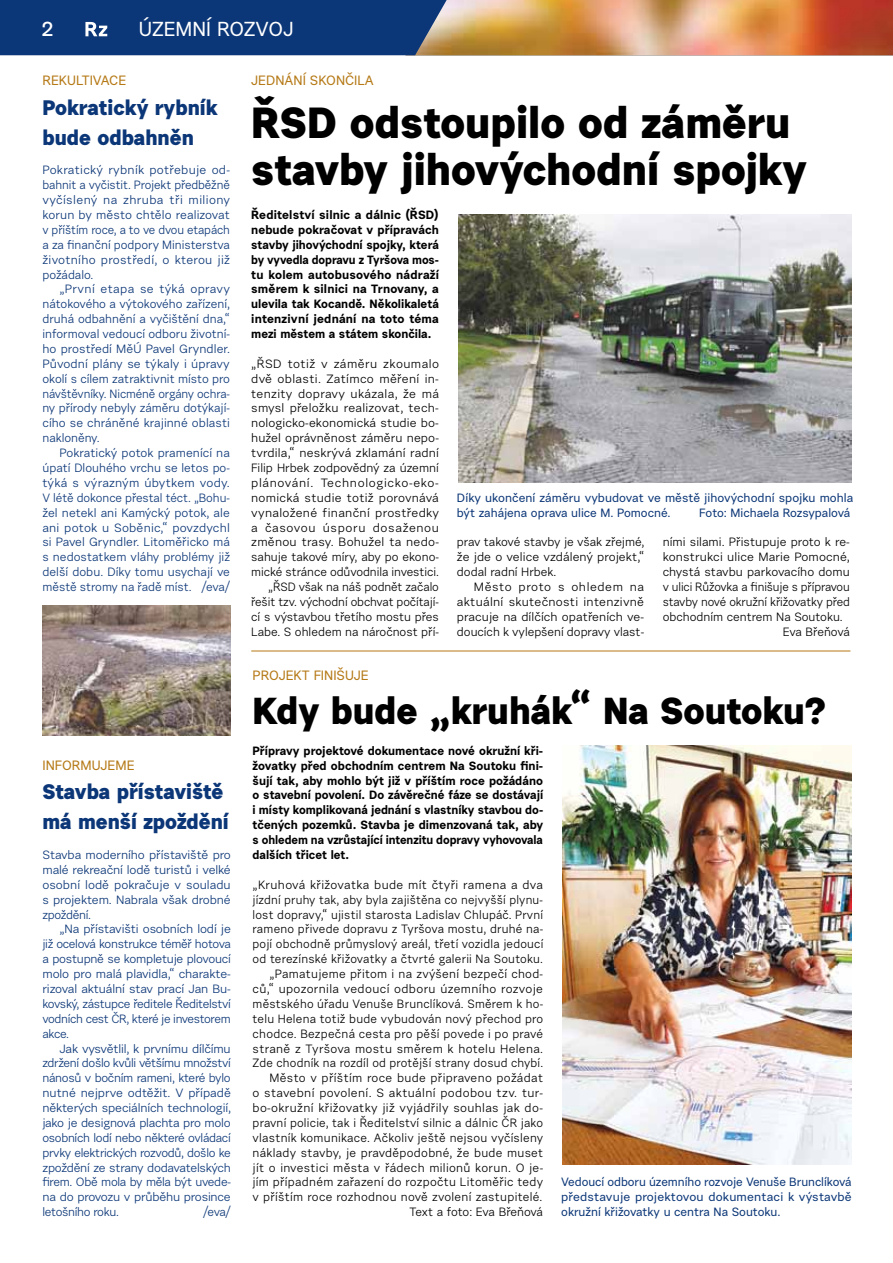
<style>
.page{position:relative;width:893px;height:1263px;background:#fff}
.page>*{position:absolute;margin:0;border:0;box-sizing:border-box;transform-origin:0 0}
.t1{font:700 43.5px/47.5px "Urban Grotesk Me Bl";color:#000}
.t2{font:700 37.5px "Urban Grotesk Me Bl";color:#000}
.t3{font:700 21px/29.7px "Urban Grotesk Me Bl";color:#0b3677}
.t4{font:20.25px "Urban Grotesk Me Bl";color:#fff}
.t5{font:700 20.25px "Urban Grotesk Li Se";color:#fff}
.t6{font:13.5px "Urban Grotesk Me Bl";color:#b57916}
.t7{font:12px/14.9px "Urban Grotesk Re Bo";letter-spacing:.02em;color:#000;text-align:right}
.t8{font:12px/14.9px "Urban Grotesk Re Bo";letter-spacing:-.01em;color:#0b3677;text-align:justify}
.t9{font:700 12px/14.9px "Urban Grotesk Re Bo";color:#000;text-align:justify}
.t10{font:12px/14.9px "Urban Grotesk Me Bl";color:#0b3677}
.t11{font:12px "Urban Grotesk Re Bo";letter-spacing:-.01em;color:#000}
.t12{font:12px "Urban Grotesk Re Bo";color:#000}
.t13{font:12px "Urban Grotesk Re Bo";letter-spacing:-.025em;color:#000}
</style>
<div class="page">
<hr style="left:251px;top:651px;width:599px;height:1px;background:#b57916">
<img style="left:458px;top:214px;width:394px;height:269px">
<img style="left:562px;top:745px;width:290px;height:419px">
<img style="left:42px;top:606px;width:189px;height:130px">
<img style="left:447px;top:0;width:446px;height:55px">
<div style="left:0;top:0;width:447px;height:55px;background:#0b3677"></div>
<h3 class="t5" style="left:41px;top:16px;width:14px">2</h3>
<h3 class="t4" style="left:139px;top:17px;width:156px">ÚZEMNÍ ROZVOJ</h3>
<p class="t6" style="left:42px;top:72px;width:85px">REKULTIVACE</p>
<h3 class="t3" style="left:42px;top:92px;width:176px">Pokratický rybník bude odbahněn</h3>
<p class="t8" style="left:42px;top:163px;width:189px">Pokratický rybník potřebuje od&shy;bahnit a vyčistit. Projekt předběžně vyčíslený na zhruba tři miliony korun by město chtělo realizovat v příštím roce, a to ve dvou etapách a za finanční podpory Ministerstva životního prostředí, o kterou již požádalo.</p>
<p class="t8" style="left:42px;top:282px;width:189px;text-indent:17px">„První etapa se týká opravy nátokového a výtokového zařízení, druhá odbahnění a vyčištění dna,“ informoval vedoucí odboru životní&shy;ho prostředí MěÚ Pavel Gryndler.<br>Původní plány se týkaly i úpravy okolí s cílem zatraktivnit místo pro návštěvníky. Nicméně orgány ochra&shy;ny přírody nebyly záměru dotýkají&shy;cího se chráněné krajinné oblasti nakloněny.</p>
<p class="t8" style="left:42px;top:445px;width:189px;text-indent:17px">Pokratický potok pramenící na úpatí Dlouhého vrchu se letos po&shy;týká s výrazným úbytkem vody.<br>V létě dokonce přestal téct. „Bohu&shy;žel netekl ani Kamýcký potok, ale ani potok u Soběnic,“ povzdychl si Pavel Gryndler. Litoměřicko má s nedostatkem vláhy problémy již delší dobu. Díky tomu usychají ve městě stromy na řadě míst. /eva/</p>
<p class="t6" style="left:42px;top:756px;width:94px">INFORMUJEME</p>
<h3 class="t3" style="left:42px;top:777px;width:188px">Stavba přístaviště má menší zpoždění</h3>
<p class="t8" style="left:42px;top:847px;width:190px">Stavba moderního přístaviště pro malé rekreační lodě turistů i velké osobní lodě pokračuje v souladu s projektem. Nabrala však drobné zpoždění.</p>
<p class="t8" style="left:42px;top:922px;width:190px;text-indent:17px">„Na přístavišti osobních lodí je již ocelová konstrukce téměř hotova a postupně se kompletuje plovoucí molo pro malá plavidla,“ charakte&shy;rizoval aktuální stav prací Jan Bu&shy;kovský, zástupce ředitele Ředitelství vodních cest ČR, které je investorem akce.</p>
<p class="t8" style="left:42px;top:1041px;width:190px;text-indent:17px">Jak vysvětlil, k prvnímu dílčímu zdržení došlo kvůli většímu množství nánosů v bočním rameni, které bylo nutné nejprve odtěžit. V případě některých speciálních technologií, jako je designová plachta pro molo osobních lodí nebo některé ovládací prvky elektrických rozvodů, došlo ke zpoždění ze strany dodavatelských firem. Obě mola by měla být uvede&shy;na do provozu v průběhu prosince letošního roku.</p>
<p class="t8" style="left:203px;top:1204px;width:29px">/eva/</p>
<p class="t6" style="left:251px;top:72px;width:124px">JEDNÁNÍ SKONČILA</p>
<h1 class="t1" style="left:251px;top:98px;width:557px">ŘSD odstoupilo od záměru stavby jihovýchodní spojky</h1>
<p class="t9" style="left:251px;top:207px;width:189px">Ředitelství silnic a dálnic (ŘSD) nebude pokračovat v přípravách stavby jihovýchodní spojky, která by vyvedla dopravu z Tyršova mos&shy;tu kolem autobusového nádraží směrem k silnici na Trnovany, a ulevila tak Kocandě. Několikaletá intenzivní jednání na toto téma mezi městem a státem skončila.</p>
<p class="t7" style="left:251px;top:356px;width:189px">„ŘSD totiž v záměru zkoumalo dvě oblasti. Zatímco měření in&shy;tenzity dopravy ukázala, že má smysl přeložku realizovat, tech&shy;nologicko-ekonomická studie bo&shy;hužel oprávněnost záměru nepo&shy;tvrdila,“ neskrývá zklamání radní<br>Filip Hrbek zodpovědný za územní plánování. Technologicko-eko&shy;nomická studie totiž porovnává vynaložené finanční prostředky a časovou úsporu dosaženou změnou trasy. Bohužel ta nedo&shy;sahuje takové míry, aby po ekono&shy;mické stránce odůvodnila investici. „ŘSD však na náš podnět začalo řešit tzv. východní obchvat počítají&shy;cí s výstavbou třetího mostu přes<br>Labe. S ohledem na náročnost pří-</p>
<p class="t10" style="left:457px;top:490px;width:398px">Díky ukončení záměru vybudovat ve městě jihovýchodní spojku mohla být zahájena oprava ulice M. Pomocné.</p>
<p class="t10" style="left:699px;top:505px;width:152px">Foto: Michaela Rozsypalová</p>
<p class="t7" style="left:457px;top:535px;width:189px;text-align:justify">prav takové stavby je však zřejmé, že jde o velice vzdálený projekt,“ dodal radní Hrbek.</p>
<p class="t7" style="left:457px;top:579px;width:189px;text-align:justify;text-indent:17px">Město proto s ohledem na aktuální skutečnosti intenzivně pracuje na dílčích opatřeních ve&shy;doucích k vylepšení dopravy vlast-</p>
<p class="t7" style="left:663px;top:535px;width:189px">ními silami. Přistupuje proto k re-</p>
<p class="t7" style="left:663px;top:549px;width:189px">konstrukci ulice Marie Pomocné,</p>
<p class="t7" style="left:663px;top:564px;width:189px">chystá stavbu parkovacího domu</p>
<p class="t11" style="left:663px;top:579px;width:188px">v ulici Růžovka a finišuje s přípravou</p>
<p class="t11" style="left:663px;top:594px;width:189px">stavby nové okružní křižovatky před</p>
<p class="t12" style="left:663px;top:609px;width:182px">obchodním centrem Na Soutoku.</p>
<p class="t13" style="left:783px;top:624px;width:69px">Eva Břeňová</p>
<p class="t6" style="left:253px;top:667px;width:118px">PROJEKT FINIŠUJE</p>
<h2 class="t2" style="left:253px;top:686px;width:574px">Kdy bude „kruhák“ Na Soutoku?</h2>
<p class="t9" style="left:253px;top:743px;width:292px">Přípravy projektové dokumentace nové okružní kři&shy;žovatky před obchodním centrem Na Soutoku fini&shy;šují tak, aby mohlo být již v příštím roce požádáno o stavební povolení. Do závěrečné fáze se dostávají i místy komplikovaná jednání s vlastníky stavbou do&shy;tčených pozemků. Stavba je dimenzovaná tak, aby s ohledem na vzrůstající intenzitu dopravy vyhovovala dalších třicet let.</p>
<p class="t7" style="left:253px;top:877px;width:292px">„Kruhová křižovatka bude mít čtyři ramena a dva jízdní pruhy tak, aby byla zajištěna co nejvyšší plynu&shy;lost dopravy,“ ujistil starosta Ladislav Chlupáč. První rameno přivede dopravu z Tyršova mostu, druhé na&shy;pojí obchodně průmyslový areál, třetí vozidla jedoucí od terezínské křižovatky a čtvrté galerii Na Soutoku. „Pamatujeme přitom i na zvýšení bezpečí chod&shy;ců,“ upozornila vedoucí odboru územního rozvoje městského úřadu Venuše Brunclíková. Směrem k ho&shy;telu Helena totiž bude vybudován nový přechod pro chodce. Bezpečná cesta pro pěší povede i po pravé straně z Tyršova mostu směrem k hotelu Helena.<br>Zde chodník na rozdíl od protější strany dosud chybí.<br>Město v příštím roce bude připraveno požádat<br>o stavební povolení. S aktuální podobou tzv. tur&shy;bo-okružní křižovatky již vyjádřily souhlas jak do&shy;pravní policie, tak i Ředitelství silnic a dálnic ČR jako vlastník komunikace. Ačkoliv ještě nejsou vyčísleny náklady stavby, je pravděpodobné, že bude muset jít o investici města v řádech milionů korun. O je&shy;jím případném zařazení do rozpočtu Litoměřic tedy v příštím roce rozhodnou nově zvolení zastupitelé.<br>Text a foto: Eva Břeňová</p>
<p class="t10" style="left:561px;top:1175px;width:292px;text-align:justify">Vedoucí odboru územního rozvoje Venuše Brunclíková představuje projektovou dokumentaci k výstavbě okružní křižovatky u centra Na Soutoku.</p>
</div>
